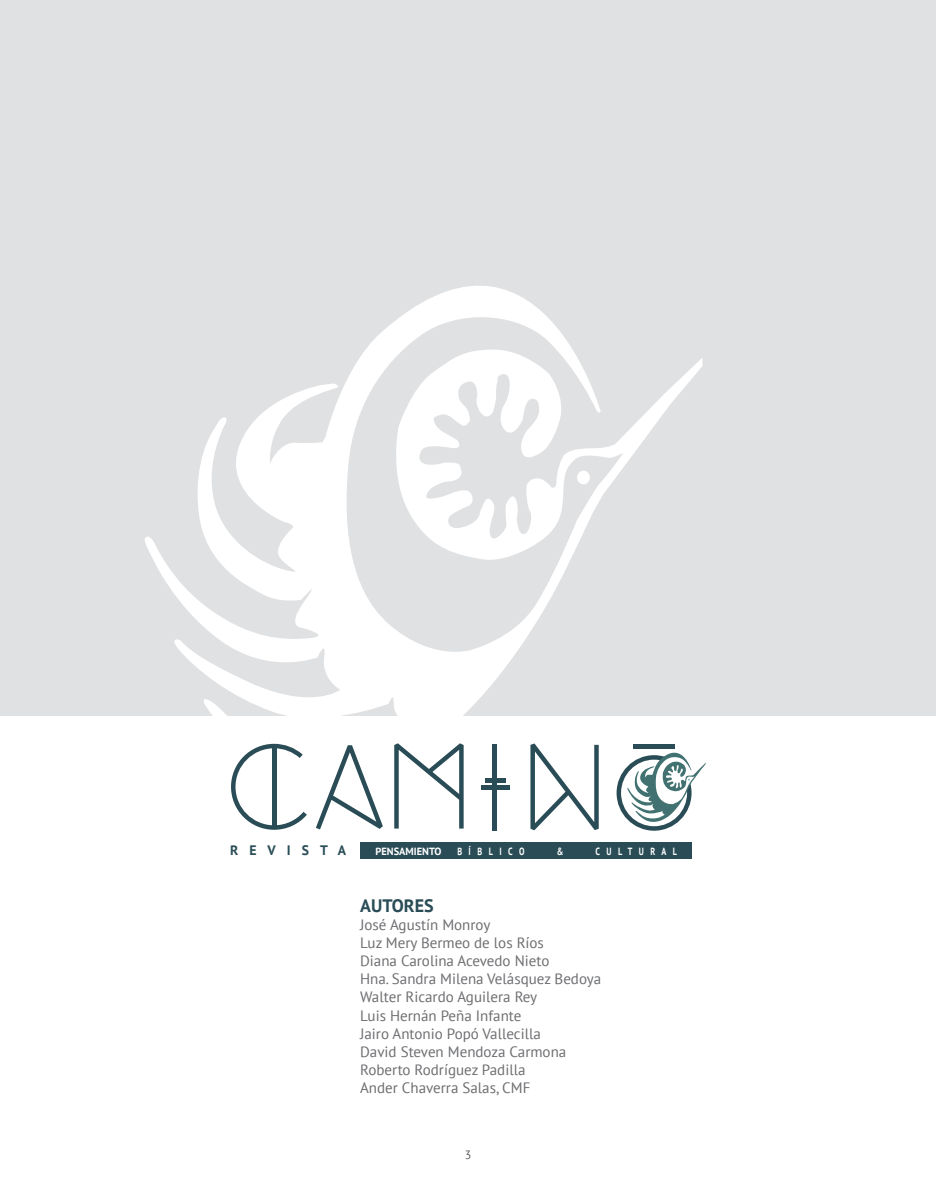
<style>
.page{position:relative;width:936px;height:1191px;background:#fff}
.page>*{position:absolute;margin:0;border:0;box-sizing:border-box;transform-origin:0 0}
.t1{font:700 18px "PT Sans";color:#294c56}
.t2{font:15px/18px "PT Sans";color:#6c6d70}
.t3{font:700 13.65px "PT Sans";letter-spacing:.8em;color:#294c56}
.t4{font:12px "PT Sans";color:#57585a}
.t5{font:700 10.35px "PT Sans";letter-spacing:.8em;color:#fff;scale:.78 1}
.t6{font:700 10.35px "PT Sans";color:#fff}
.t7{font:700 10.35px "PT Sans";letter-spacing:.765em;color:#fff;scale:.78 1}
</style>
<div class="page">
<div style="left:0;top:0;width:935px;height:715px;background:#e0e1e3"></div>
<svg style="left:142px;top:286px;width:560px;height:511px"></svg>
<div style="left:577px;top:471px;width:13px;height:13px;background:#fff;border-radius:50%"></div>
<div style="left:360px;top:843px;width:331px;height:16px;background:#294c56"></div>
<svg style="left:316px;top:745px;width:67px;height:84px"></svg>
<svg style="left:231px;top:744px;width:76px;height:85px"></svg>
<hr style="left:272px;top:746px;width:4px;height:81px;background:#294c56">
<svg style="left:394px;top:743px;width:69px;height:85px"></svg>
<div style="left:492px;top:744px;width:5px;height:86px;background:#294c56"></div>
<hr style="left:485px;top:778px;width:20px;height:4px;background:#294c56">
<hr style="left:481px;top:785px;width:28px;height:4px;background:#294c56">
<svg style="left:530px;top:743px;width:68px;height:87px"></svg>
<svg style="left:616px;top:739px;width:89px;height:91px"></svg>
<p class="t3" style="left:230px;top:841px;width:117px">REVISTA</p>
<p class="t6" style="left:375px;top:844px;width:68px">PENSAMIENTO</p>
<p class="t5" style="left:457px;top:844px;width:88px">BÍBLICO</p>
<p class="t7" style="left:556px;top:844px;width:10px">&amp;</p>
<p class="t5" style="left:595px;top:844px;width:106px">CULTURAL</p>
<p class="t1" style="left:360px;top:894px;width:75px">AUTORES</p>
<p class="t2" style="left:360px;top:916px;width:243px">José Agustín Monroy<br>Luz Mery Bermeo de los Ríos<br>Diana Carolina Acevedo Nieto<br>Hna. Sandra Milena Velásquez Bedoya<br>Walter Ricardo Aguilera Rey<br>Luis Hernán Peña Infante<br>Jairo Antonio Popó Vallecilla<br>David Steven Mendoza Carmona<br>Roberto Rodríguez Padilla<br>Ander Chaverra Salas, CMF</p>
<p class="t4" style="left:464px;top:1146px;width:8px">3</p>
</div>
